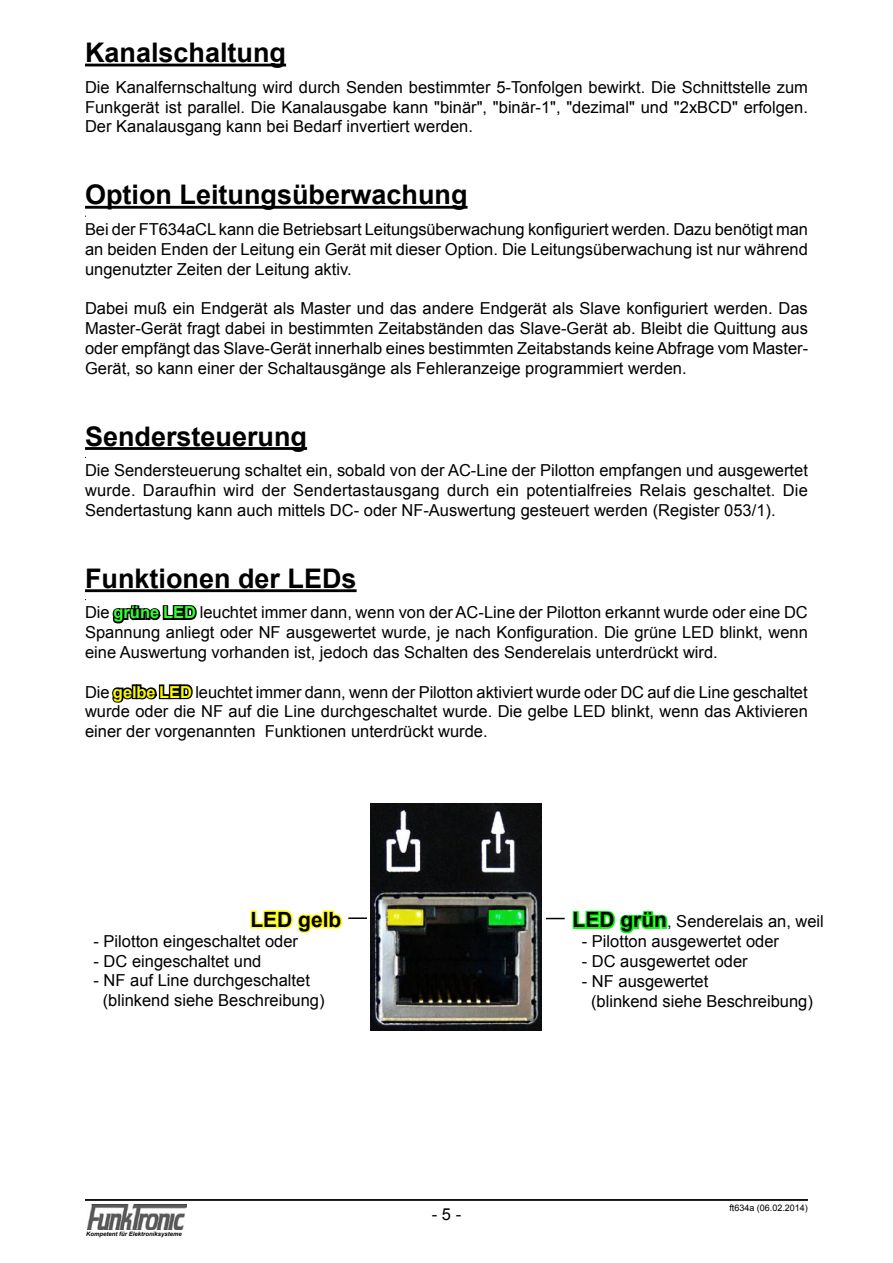
<style>
.page{position:relative;width:893px;height:1263px;background:#fff}
.page>*{position:absolute;margin:0;border:0;box-sizing:border-box;transform-origin:0 0}
.Inhalt{font:700 27px "Arial";color:#000}
.t1{font:700 21px "Arial";color:#000}
.Fließtext{font:16.5px/19.8px "Arial";color:#000;text-align:justify}
.t2{font:9px "Arial";color:#000}
.t3{font:italic 700 6px "Arial";color:#000}
.s1{font-weight:700;color:#35ff38}
.s2{font-weight:700;color:#fafa00}
.s3{font-weight:700;font-size:21px}
</style>
<div class="page">
<img style="left:87px;top:1204px;width:99px;height:25px">
<hr style="left:85px;top:1200px;width:723px;height:1px;background:#000">
<hr style="left:85px;top:1199px;width:723px;height:1px;background:#000">
<hr style="left:85px;top:64px;width:201px;height:2px;background:#000">
<hr style="left:85px;top:206px;width:383px;height:3px;background:#000">
<hr style="left:85px;top:447px;width:222px;height:3px;background:#000">
<hr style="left:85px;top:589px;width:272px;height:3px;background:#000">
<svg style="left:112px;top:605px;width:85px;height:19px"></svg>
<svg style="left:112px;top:684px;width:81px;height:19px"></svg>
<img style="left:371px;top:804px;width:170px;height:226px">
<svg style="left:572px;top:910px;width:96px;height:24px"></svg>
<svg style="left:250px;top:910px;width:117px;height:23px"></svg>
<svg style="left:546px;top:918px;width:19px;height:1px"></svg>
<p class="Inhalt" style="left:85px;top:35px;width:203px">Kanalschaltung</p>
<p class="Fließtext" style="left:85px;top:77px;width:724px">Die Kanalfernschaltung wird durch Senden bestimmter 5-Tonfolgen bewirkt. Die Schnittstelle zum Funkgerät ist parallel. Die Kanalausgabe kann "binär", "binär-1", "dezimal" und "2xBCD" erfolgen.<br>Der Kanalausgang kann bei Bedarf invertiert werden.</p>
<p class="Inhalt" style="left:85px;top:177px;width:384px">Option Leitungsüberwachung</p>
<p class="Fließtext" style="left:85px;top:219px;width:724px">Bei der FT634aCL kann die Betriebsart Leitungsüberwachung konfiguriert werden. Dazu benötigt man an beiden Enden der Leitung ein Gerät mit dieser Option. Die Leitungsüberwachung ist nur während ungenutzter Zeiten der Leitung aktiv.</p>
<p class="Fließtext" style="left:85px;top:299px;width:725px">Dabei muß ein Endgerät als Master und das andere Endgerät als Slave konfiguriert werden. Das Master-Gerät fragt dabei in bestimmten Zeitabständen das Slave-Gerät ab. Bleibt die Quittung aus oder empfängt das Slave-Gerät innerhalb eines bestimmten Zeitabstands keine Abfrage vom Master-Gerät, so kann einer der Schaltausgänge als Fehleranzeige programmiert werden.</p>
<p class="Inhalt" style="left:85px;top:418px;width:224px">Sendersteuerung</p>
<p class="Fließtext" style="left:85px;top:461px;width:724px">Die Sendersteuerung schaltet ein, sobald von der AC-Line der Pilotton empfangen und ausgewertet wurde. Daraufhin wird der Sendertastausgang durch ein potentialfreies Relais geschaltet. Die Sendertastung kann auch mittels DC- oder NF-Auswertung gesteuert werden (Register 053/1).</p>
<p class="Inhalt" style="left:85px;top:560px;width:273px">Funktionen der LEDs</p>
<p class="Fließtext" style="left:85px;top:603px;width:724px">Die <span class="s1">grüne LED</span> leuchtet immer dann, wenn von der AC-Line der Pilotton erkannt wurde oder eine DC Spannung anliegt oder NF ausgewertet wurde, je nach Konfiguration. Die grüne LED blinkt, wenn eine Auswertung vorhanden ist, jedoch das Schalten des Senderelais unterdrückt wird.</p>
<p class="Fließtext" style="left:85px;top:682px;width:724px">Die <span class="s2">gelbe LED</span> leuchtet immer dann, wenn der Pilotton aktiviert wurde oder DC auf die Line geschaltet wurde oder die NF auf die Line durchgeschaltet wurde. Die gelbe LED blinkt, wenn das Aktivieren einer der vorgenannten Funktionen unterdrückt wurde.</p>
<p class="t1" style="left:250px;top:905px;width:93px">LED gelb</p>
<p class="Fließtext" style="left:94px;top:931px;width:206px">- Pilotton eingeschaltet oder</p>
<p class="Fließtext" style="left:94px;top:951px;width:169px">- DC eingeschaltet und</p>
<p class="Fließtext" style="left:94px;top:971px;width:218px">- NF auf Line durchgeschaltet</p>
<p class="Fließtext" style="left:103px;top:990px;width:223px">(blinkend siehe Beschreibung)</p>
<p class="t3" style="left:86px;top:1229px;width:97px">Kompetent für Elektroniksysteme</p>
<p class="Fließtext" style="left:573px;top:912px;width:253px"><span class="s3">LED grün</span>, Senderelais an, weil</p>
<p class="Fließtext" style="left:582px;top:932px;width:199px">- Pilotton ausgewertet oder</p>
<p class="Fließtext" style="left:582px;top:951px;width:167px">- DC ausgewertet oder</p>
<p class="Fließtext" style="left:582px;top:971px;width:128px">- NF ausgewertet</p>
<p class="Fließtext" style="left:591px;top:991px;width:223px">(blinkend siehe Beschreibung)</p>
<p class="Fließtext" style="left:432px;top:1204px;width:31px">- 5 -</p>
<p class="t2" style="left:729px;top:1202px;width:80px">ft634a (06.02.2014)</p>
</div>
